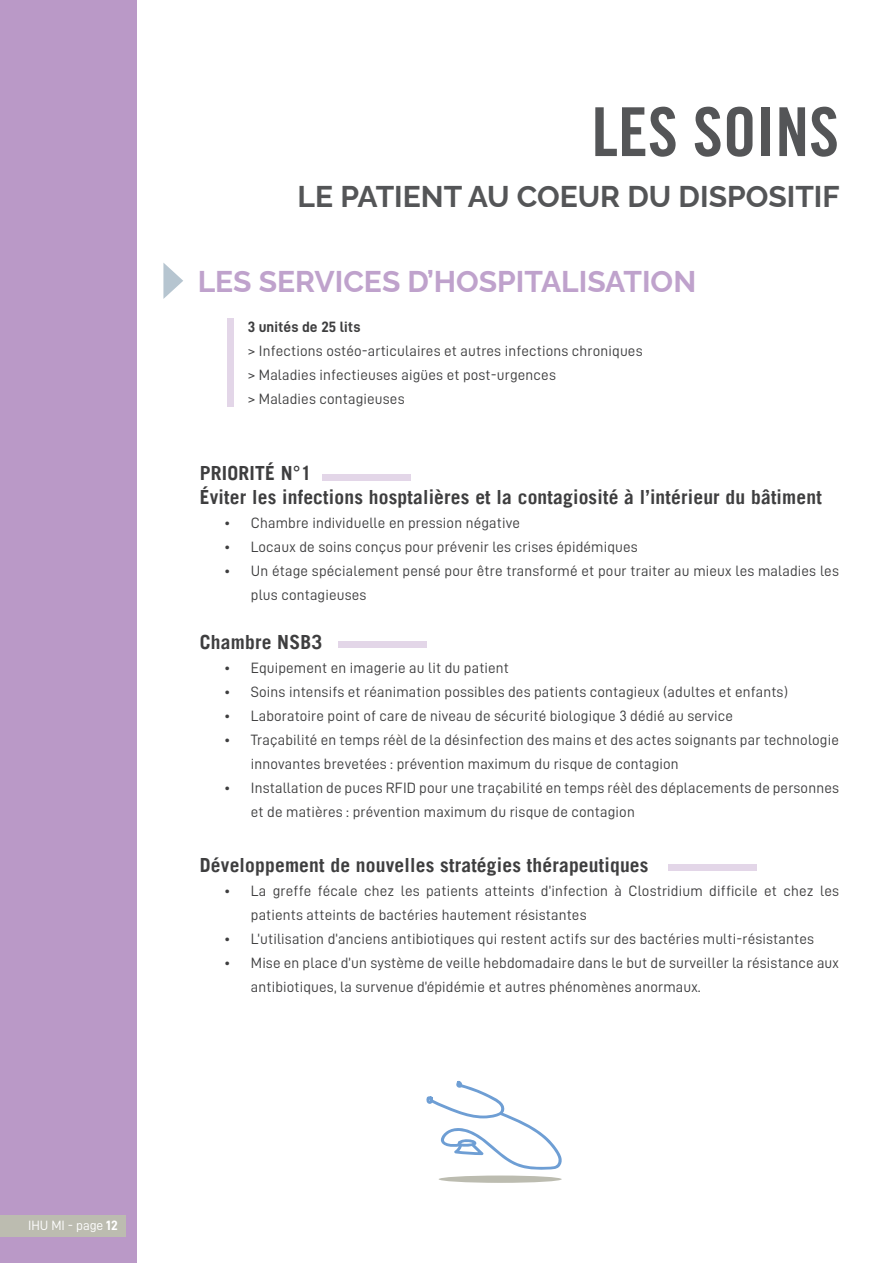
<style>
.page{position:relative;width:893px;height:1263px;background:#fff}
.page>*{position:absolute;margin:0;border:0;box-sizing:border-box;transform-origin:0 0}
.t1{font:67.5px "Trade Gothic Bold Cond Twenty";color:#545557}
.t2{font:700 30px "Raleway";color:#545557}
.t3{font:700 30px "Raleway";color:#bfa2cc}
.t4{font:700 19.5px "Trade Gothic LT";letter-spacing:.01em;color:#3e3e3f}
.t5{font:15px/24px "D DIN PRO Regular";letter-spacing:.01em;color:#3e3e3f}
.t6{font:15px "D DIN PRO Bold";letter-spacing:.01em;color:#3e3e3f}
.t7{font:13.5px "D DIN PRO Regular";color:#fff}
.s1{font-family:"D DIN PRO Bold"}
</style>
<div class="page">
<div style="left:227px;top:319px;width:7px;height:88px;background:#e3d6e8"></div>
<div style="left:322px;top:474px;width:88px;height:7px;background:#e3d6e8"></div>
<div style="left:338px;top:641px;width:88px;height:7px;background:#e3d6e8"></div>
<div style="left:668px;top:864px;width:89px;height:7px;background:#e3d6e8"></div>
<div style="left:0;top:0;width:137px;height:1263px;background:#ba99c7"></div>
<svg style="left:163px;top:263px;width:20px;height:36px"></svg>
<svg style="left:426px;top:1081px;width:136px;height:89px"></svg>
<div style="left:439px;top:1175px;width:123px;height:8px;background:#bcbcb0;border-radius:50%"></div>
<div style="left:0;top:1215px;width:125px;height:21px;background:#bcbcb0"></div>
<p class="t1" style="left:592px;top:91px;width:249px">LES SOINS</p>
<p class="t2" style="left:298px;top:172px;width:544px">LE PATIENT AU COEUR DU DISPOSITIF</p>
<p class="t3" style="left:198px;top:257px;width:500px">LES SERVICES D’HOSPITALISATION</p>
<p class="t6" style="left:248px;top:319px;width:114px">3 unités de 25 lits</p>
<p class="t5" style="left:248px;top:339px;width:396px">&gt; Infections ostéo-articulaires et autres infections chroniques</p>
<p class="t5" style="left:248px;top:363px;width:310px">&gt; Maladies infectieuses aigües et post-urgences</p>
<p class="t5" style="left:248px;top:387px;width:158px">&gt; Maladies contagieuses</p>
<p class="t4" style="left:200px;top:461px;width:113px">PRIORITÉ N°1</p>
<p class="t4" style="left:200px;top:485px;width:623px">Éviter les infections hosptalières et la contagiosité à l’intérieur du bâtiment</p>
<p class="t5" style="left:224px;top:511px;width:298px">• Chambre individuelle en pression négative</p>
<p class="t5" style="left:224px;top:535px;width:415px">• Locaux de soins conçus pour prévenir les crises épidémiques</p>
<p class="t5" style="left:251px;top:559px;width:589px;text-indent:-27px">• Un étage spécialement pensé pour être transformé et pour traiter au mieux les maladies les plus contagieuses</p>
<p class="t4" style="left:200px;top:630px;width:124px">Chambre NSB3</p>
<p class="t5" style="left:224px;top:656px;width:287px">• Equipement en imagerie au lit du patient</p>
<p class="t5" style="left:224px;top:680px;width:566px">• Soins intensifs et réanimation possibles des patients contagieux (adultes et enfants)</p>
<p class="t5" style="left:224px;top:704px;width:511px">• Laboratoire point of care de niveau de sécurité biologique 3 dédié au service</p>
<p class="t5" style="left:251px;top:728px;width:590px;text-indent:-27px">• Traçabilité en temps réèl de la désinfection des mains et des actes soignants par technologie innovantes brevetées : prévention maximum du risque de contagion</p>
<p class="t5" style="left:251px;top:776px;width:590px;text-indent:-27px">• Installation de puces RFID pour une traçabilité en temps réèl des déplacements de personnes et de matières : prévention maximum du risque de contagion</p>
<p class="t4" style="left:200px;top:853px;width:450px">Développement de nouvelles stratégies thérapeutiques</p>
<p class="t5" style="left:251px;top:878px;width:590px;text-indent:-27px">• La greffe fécale chez les patients atteints d’infection à Clostridium difficile et chez les patients atteints de bactéries hautement résistantes</p>
<p class="t5" style="left:224px;top:926px;width:592px">• L’utilisation d’anciens antibiotiques qui restent actifs sur des bactéries multi-résistantes</p>
<p class="t5" style="left:251px;top:950px;width:590px;text-indent:-27px">• Mise en place d’un système de veille hebdomadaire dans le but de surveiller la résistance aux antibiotiques, la survenue d’épidémie et autres phénomènes anormaux.</p>
<p class="t7" style="left:28px;top:1218px;width:91px">IHU MI - page <span class="s1">12</span></p>
</div>
